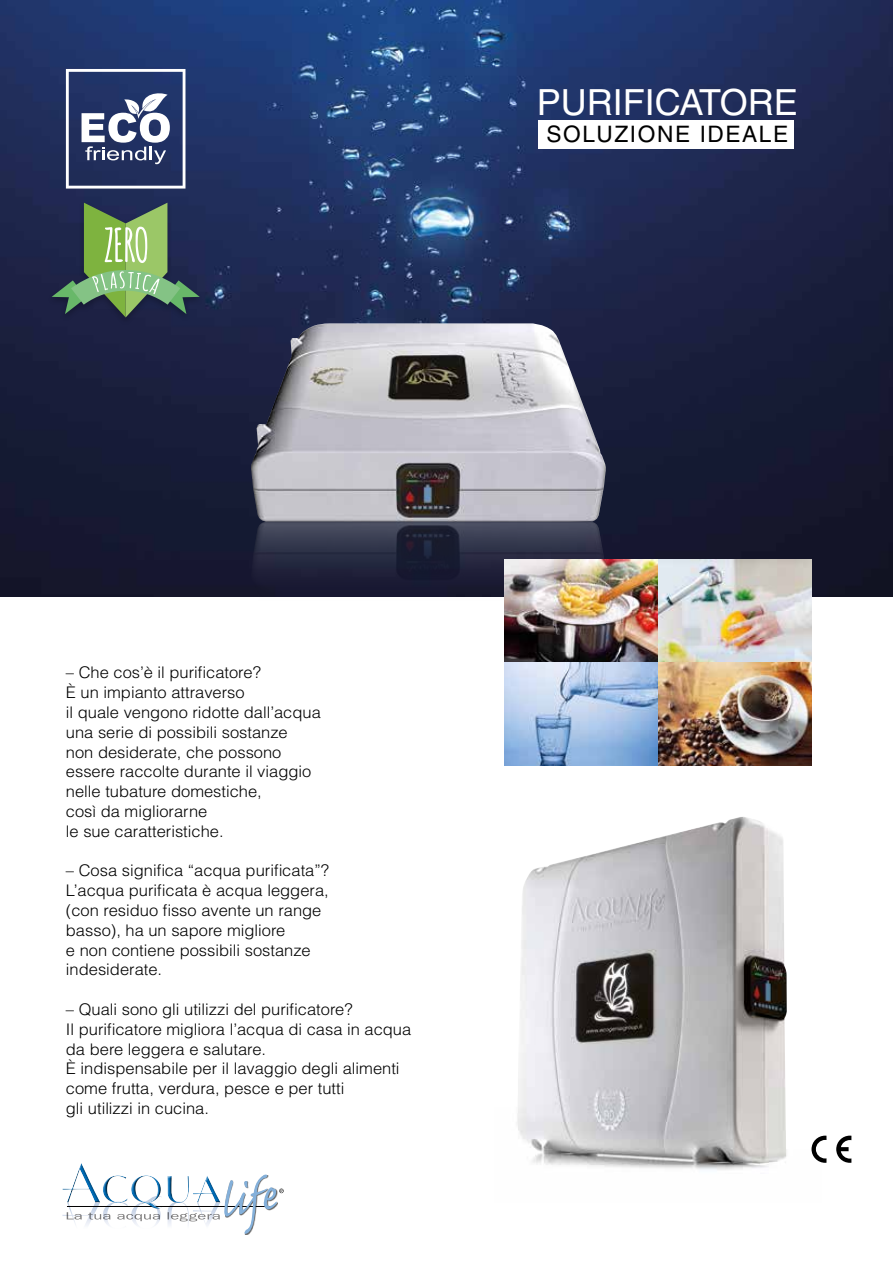
<style>
.page{position:relative;width:893px;height:1263px;background:#fff}
.page>*{position:absolute;margin:0;border:0;box-sizing:border-box;transform-origin:0 0}
.t1{font:36px "Helvetica LT Std";color:#fff}
.t2{font:22.65px "Helvetica LT Std";letter-spacing:.07em;color:#000}
.t3{font:300 16.05px/19.8px "Helvetica LT Std";color:#000}
</style>
<div class="page">
<img style="left:0;top:0;width:893px;height:597px">
<div style="left:539px;top:120px;width:255px;height:29px;background:#fff"></div>
<img style="left:250px;top:323px;width:357px;height:274px">
<svg style="left:66px;top:69px;width:119px;height:120px"></svg>
<svg style="left:62px;top:1163px;width:222px;height:72px"></svg>
<div style="left:47px;top:201px;width:157px;height:124px;background:#000;opacity:.25"></div>
<svg style="left:52px;top:203px;width:148px;height:114px;background:#57745c"></svg>
<img style="left:517px;top:817px;width:270px;height:353px">
<img style="left:504px;top:559px;width:308px;height:206px">
<svg style="left:811px;top:1136px;width:15px;height:27px"></svg>
<svg style="left:836px;top:1135px;width:15px;height:28px"></svg>
<h1 class="t1" style="left:537px;top:82px;width:262px">PURIFICATORE</h1>
<h2 class="t2" style="left:546px;top:121px;width:243px">SOLUZIONE IDEALE</h2>
<p class="t3" style="left:66px;top:663px;width:256px">– Che cos’è il purificatore?<br>È un impianto attraverso<br>il quale vengono ridotte dall’acqua una serie di possibili sostanze<br>non desiderate, che possono essere raccolte durante il viaggio nelle tubature domestiche,<br>così da migliorarne<br>le sue caratteristiche.</p>
<p class="t3" style="left:66px;top:861px;width:265px">– Cosa significa “acqua purificata”?<br>L’acqua purificata è acqua leggera, (con residuo fisso avente un range basso), ha un sapore migliore<br>e non contiene possibili sostanze indesiderate.</p>
<p class="t3" style="left:66px;top:999px;width:347px">– Quali sono gli utilizzi del purificatore?<br>Il purificatore migliora l’acqua di casa in acqua da bere leggera e salutare.<br>È indispensabile per il lavaggio degli alimenti come frutta, verdura, pesce e per tutti<br>gli utilizzi in cucina.</p>
</div>
